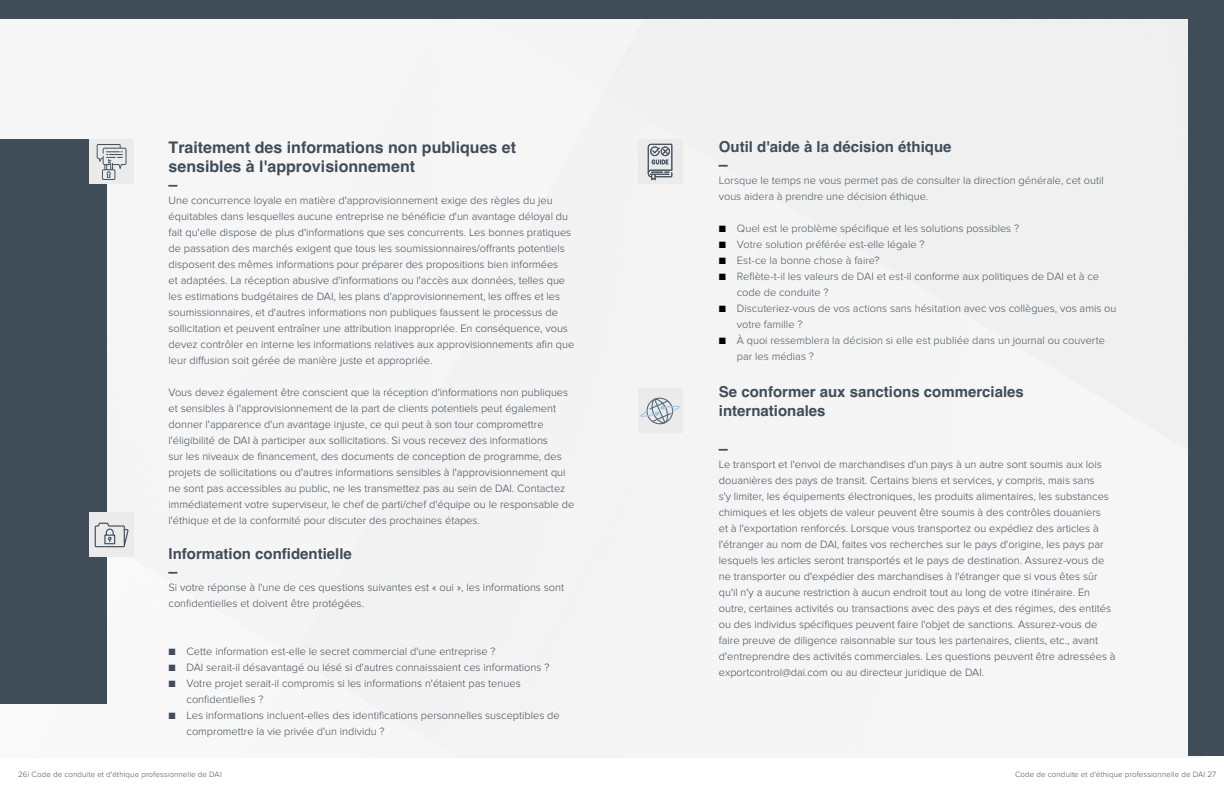
<style>
.page{position:relative;width:1224px;height:792px;background:#fff}
.page>*{position:absolute;margin:0;border:0;box-sizing:border-box;transform-origin:0 0}
.t1{font:700 16px/19.2px "Helvetica";color:#404d59}
.t2{font:700 15px/19.2px "Helvetica";color:#404d59}
.t3{font:300 11px/16px "Proxima Nova";color:#404d59}
.t4{font:300 11px/16px "Proxima Nova";color:#455560}
.t5{font:700 9px "Arial";color:#404d59}
.t6{font:300 8px "Proxima Nova";letter-spacing:.015em;color:#455560}
.s1{color:#000}
</style>
<div class="page">
<div style="left:0;top:20px;width:1188px;height:738px;background:#f5f5f5"></div>
<div style="left:0;top:140px;width:107px;height:564px;background:#404d59"></div>
<div style="left:0;top:0;width:1224px;height:19px;background:#404d59"></div>
<div style="left:1188px;top:0;width:36px;height:756px;background:#404d59"></div>
<div style="left:89px;top:140px;width:45px;height:44px;background:#ebebeb"></div>
<div style="left:638px;top:140px;width:44px;height:44px;background:#ebebeb"></div>
<div style="left:89px;top:513px;width:45px;height:44px;background:#ebebeb"></div>
<svg style="left:95px;top:523px;width:34px;height:24px"></svg>
<div style="left:638px;top:389px;width:44px;height:44px;background:#ebebeb"></div>
<svg style="left:640px;top:398px;width:40px;height:26px"></svg>
<svg style="left:648px;top:144px;width:24px;height:36px"></svg>
<svg style="left:97px;top:144px;width:30px;height:36px"></svg>
<p class="t1" style="left:169px;top:137px;width:349px">Traitement des informations non publiques et sensibles à l'approvisionnement</p>
<p class="t5" style="left:169px;top:178px;width:10px">▬</p>
<p class="t3" style="left:169px;top:192px;width:407px">Une concurrence loyale en matière d'approvisionnement exige des règles du jeu équitables dans lesquelles aucune entreprise ne bénéficie d'un avantage déloyal du fait qu'elle dispose de plus d'informations que ses concurrents. Les bonnes pratiques de passation des marchés exigent que tous les soumissionnaires/offrants potentiels disposent des mêmes informations pour préparer des propositions bien informées<br>et adaptées. La réception abusive d'informations ou l'accès aux données, telles que les estimations budgétaires de DAI, les plans d'approvisionnement, les offres et les soumissionnaires, et d'autres informations non publiques faussent le processus de sollicitation et peuvent entraîner une attribution inappropriée. En conséquence, vous devez contrôler en interne les informations relatives aux approvisionnements afin que leur diffusion soit gérée de manière juste et appropriée.</p>
<p class="t3" style="left:169px;top:384px;width:407px">Vous devez également être conscient que la réception d'informations non publiques et sensibles à l'approvisionnement de la part de clients potentiels peut également donner l'apparence d'un avantage injuste, ce qui peut à son tour compromettre l'éligibilité de DAI à participer aux sollicitations. Si vous recevez des informations<br>sur les niveaux de financement, des documents de conception de programme, des projets de sollicitations ou d'autres informations sensibles à l'approvisionnement qui ne sont pas accessibles au public, ne les transmettez pas au sein de DAI. Contactez immédiatement votre superviseur, le chef de parti/chef d'équipe ou le responsable de l'éthique et de la conformité pour discuter des prochaines étapes.</p>
<p class="t2" style="left:169px;top:544px;width:185px">Information confidentielle</p>
<p class="t5" style="left:169px;top:566px;width:10px">▬</p>
<p class="t3" style="left:169px;top:580px;width:397px">Si votre réponse à l'une de ces questions suivantes est « oui », les informations sont confidentielles et doivent être protégées.</p>
<p class="t3" style="left:169px;top:644px;width:329px">■ Cette information est-elle le secret commercial d'une entreprise ?</p>
<p class="t3" style="left:169px;top:660px;width:382px">■ DAI serait-il désavantagé ou lésé si d'autres connaissaient ces informations ?</p>
<p class="t3" style="left:187px;top:676px;width:336px;text-indent:-18px">■ Votre projet serait-il compromis si les informations n'étaient pas tenues confidentielles ?</p>
<p class="t3" style="left:187px;top:708px;width:375px;text-indent:-18px">■ Les informations incluent-elles des identifications personnelles susceptibles de compromettre la vie privée d'un individu ?</p>
<p class="t2" style="left:719px;top:137px;width:234px">Outil d'aide à la décision éthique</p>
<p class="t5" style="left:719px;top:158px;width:10px">▬</p>
<p class="t4" style="left:719px;top:172px;width:387px">Lorsque le temps ne vous permet pas de consulter la direction générale, cet outil vous aidera à prendre une décision éthique.</p>
<p class="t4" style="left:719px;top:220px;width:302px"><span class="s1">■</span> Quel est le problème spécifique et les solutions possibles ?</p>
<p class="t4" style="left:719px;top:236px;width:207px"><span class="s1">■</span> Votre solution préférée est-elle légale ?</p>
<p class="t4" style="left:719px;top:252px;width:162px"><span class="s1">■</span> Est-ce la bonne chose à faire?</p>
<p class="t4" style="left:737px;top:268px;width:364px;text-indent:-18px"><span class="s1">■</span> Reflète-t-il les valeurs de DAI et est-il conforme aux politiques de DAI et à ce code de conduite ?</p>
<p class="t4" style="left:737px;top:300px;width:381px;text-indent:-18px"><span class="s1">■</span> Discuteriez-vous de vos actions sans hésitation avec vos collègues, vos amis ou votre famille ?</p>
<p class="t4" style="left:737px;top:332px;width:370px;text-indent:-18px"><span class="s1">■</span> À quoi ressemblera la décision si elle est publiée dans un journal ou couverte par les médias ?</p>
<p class="t2" style="left:719px;top:382px;width:307px">Se conformer aux sanctions commerciales internationales</p>
<p class="t5" style="left:719px;top:442px;width:10px">▬</p>
<p class="t3" style="left:719px;top:456px;width:398px">Le transport et l'envoi de marchandises d'un pays à un autre sont soumis aux lois douanières des pays de transit. Certains biens et services, y compris, mais sans<br>s'y limiter, les équipements électroniques, les produits alimentaires, les substances chimiques et les objets de valeur peuvent être soumis à des contrôles douaniers<br>et à l'exportation renforcés. Lorsque vous transportez ou expédiez des articles à l'étranger au nom de DAI, faites vos recherches sur le pays d'origine, les pays par lesquels les articles seront transportés et le pays de destination. Assurez-vous de ne transporter ou d'expédier des marchandises à l'étranger que si vous êtes sûr qu'il n'y a aucune restriction à aucun endroit tout au long de votre itinéraire. En outre, certaines activités ou transactions avec des pays et des régimes, des entités ou des individus spécifiques peuvent faire l'objet de sanctions. Assurez-vous de faire preuve de diligence raisonnable sur tous les partenaires, clients, etc., avant d'entreprendre des activités commerciales. Les questions peuvent être adressées à exportcontrol@dai.com ou au directeur juridique de DAI.</p>
<p class="t6" style="left:18px;top:770px;width:205px">26| Code de conduite et d'éthique professionnelle de DAI</p>
<p class="t6" style="left:1015px;top:770px;width:203px">Code de conduite et d'éthique professionnelle de DAI 27</p>
</div>
